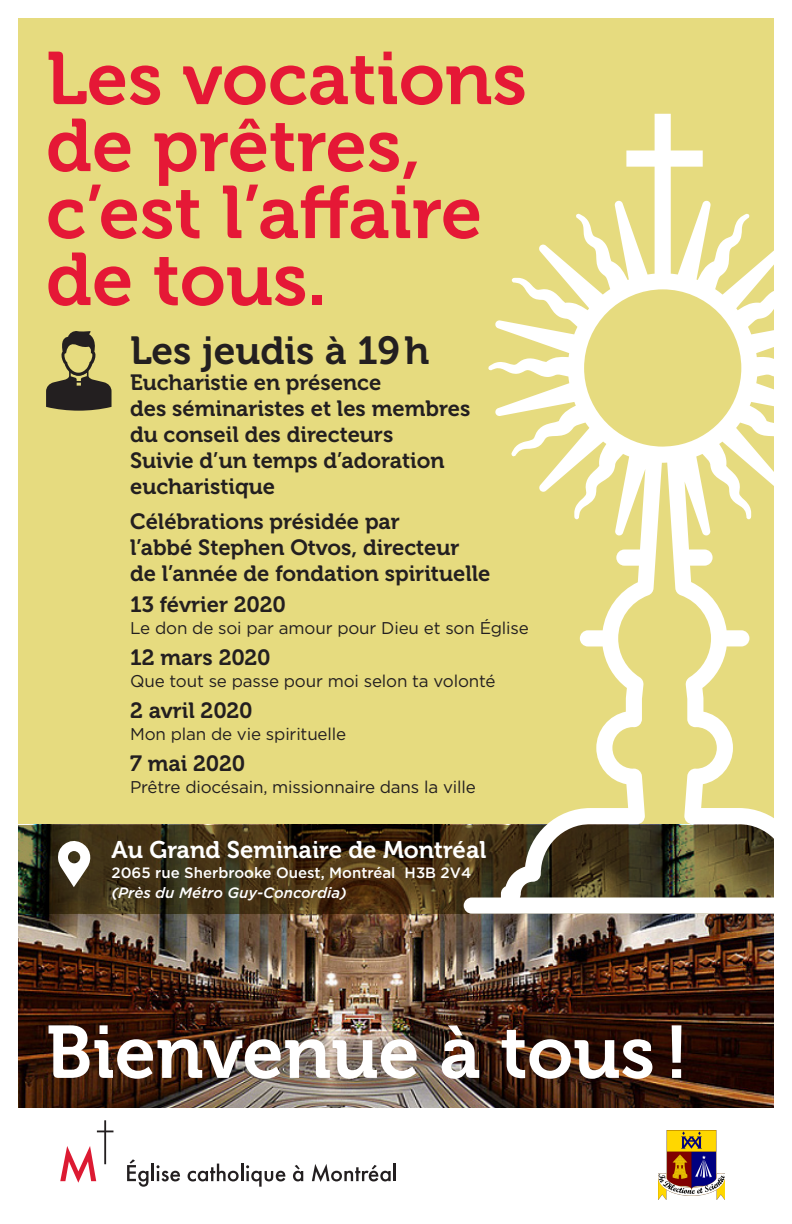
<style>
.page{position:relative;width:792px;height:1224px;background:#fff}
.page>*{position:absolute;margin:0;border:0;box-sizing:border-box;transform-origin:0 0}
.t1{font:74px/67px "Museo 700";color:#e51836}
.t2{font:74px "Museo 700";color:#fff}
.t3{font:39px "Museo 700";color:#231f20}
.t4{font:24px "Museo 700";color:#fff}
.t5{font:22px/26px "Museo 700";color:#231f20}
.t6{font:17px "Gotham";letter-spacing:-.01em;color:#231f20}
.t7{font:500 15px "Gotham";color:#fff}
.t8{font:italic 500 15px "Gotham";color:#fff}
</style>
<div class="page">
<div style="left:18px;top:18px;width:756px;height:1089px;background:#e6db7f"></div>
<img style="left:18px;top:914px;width:756px;height:193px">
<svg style="left:60px;top:1120px;width:53px;height:63px"></svg>
<svg style="left:127px;top:1159px;width:21px;height:28px"></svg>
<hr style="left:151px;top:1164px;width:3px;height:17px;background:#231f20">
<svg style="left:157px;top:1165px;width:23px;height:16px"></svg>
<svg style="left:188px;top:1164px;width:97px;height:23px"></svg>
<svg style="left:293px;top:1165px;width:10px;height:16px"></svg>
<svg style="left:312px;top:1164px;width:84px;height:18px"></svg>
<svg style="left:46px;top:331px;width:66px;height:80px"></svg>
<img style="left:659px;top:1130px;width:65px;height:69px">
<svg style="left:18px;top:825px;width:446px;height:89px;background:#3f2f14"></svg>
<svg style="left:57px;top:840px;width:36px;height:48px;background:#9c968a"></svg>
<svg style="left:464px;top:114px;width:310px;height:800px"></svg>
<h1 class="t1" style="left:46px;top:46px;width:483px">Les vocations de prêtres, c’est l’affaire de tous.</h1>
<h2 class="t3" style="left:130px;top:328px;width:301px">Les jeudis à 19h</h2>
<p class="t5" style="left:130px;top:369px;width:342px">Eucharistie en présence<br>des séminaristes et les membres du conseil des directeurs<br>Suivie d’un temps d’adoration eucharistique</p>
<p class="t5" style="left:130px;top:508px;width:362px">Célébrations présidée par<br>l’abbé Stephen Otvos, directeur de l’année de fondation spirituelle</p>
<p class="t5" style="left:130px;top:591px;width:157px">13 février 2020</p>
<p class="t6" style="left:130px;top:617px;width:400px">Le don de soi par amour pour Dieu et son Église</p>
<p class="t5" style="left:130px;top:644px;width:142px">12 mars 2020</p>
<p class="t6" style="left:130px;top:670px;width:367px">Que tout se passe pour moi selon ta volonté</p>
<p class="t5" style="left:130px;top:697px;width:124px">2 avril 2020</p>
<p class="t6" style="left:130px;top:723px;width:218px">Mon plan de vie spirituelle</p>
<p class="t5" style="left:130px;top:750px;width:117px">7 mai 2020</p>
<p class="t6" style="left:130px;top:776px;width:347px">Prêtre diocésain, missionnaire dans la ville</p>
<p class="t4" style="left:112px;top:836px;width:376px">Au Grand Seminaire de Montréal</p>
<p class="t7" style="left:112px;top:863px;width:361px">2065 rue Sherbrooke Ouest, Montréal H3B 2V4</p>
<p class="t8" style="left:112px;top:883px;width:237px">(Près du Métro Guy-Concordia)</p>
<h1 class="t2" style="left:46px;top:1011px;width:644px">Bienvenue à tous !</h1>
</div>
